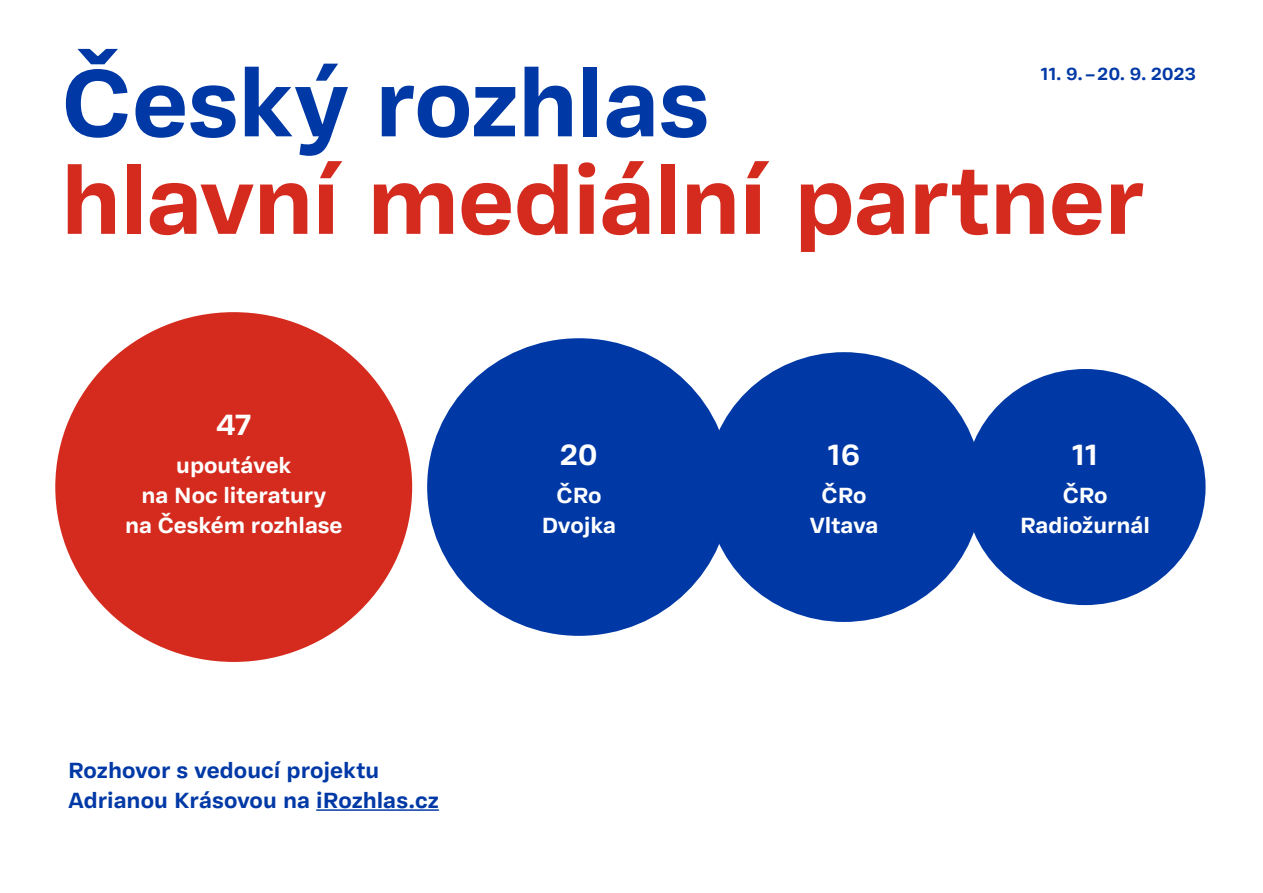
<style>
.page{position:relative;width:1263px;height:893px;background:#fff}
.page>*{position:absolute;margin:0;border:0;box-sizing:border-box;transform-origin:0 0}
.t1{font:700 97.5px "Adapter PE Text";letter-spacing:-.015em;color:#d52b1e}
.t2{font:700 97.5px "Adapter PE Text";letter-spacing:-.01em;color:#0039a6}
.t3{font:700 30px "Adapter PE Text";color:#fff}
.t4{font:700 22.5px/30px "Adapter PE Text";color:#fff;text-align:center}
.t5{font:700 22.5px/30px "Adapter PE Text";color:#0039a6}
.t6{font:700 18px "Adapter PE Text";color:#0039a6}
</style>
<div class="page">
<div style="left:965px;top:369px;width:240px;height:236px;background:#0039a6;border-radius:50%"></div>
<div style="left:427px;top:338px;width:304px;height:298px;background:#0039a6;border-radius:50%"></div>
<div style="left:55px;top:312px;width:357px;height:350px;background:#d52b1e;border-radius:50%"></div>
<div style="left:706px;top:352px;width:276px;height:270px;background:#0039a6;border-radius:50%"></div>
<hr style="left:316px;top:809px;width:123px;height:2px;background:#0039a6">
<h1 class="t2" style="left:62px;top:27px;width:649px">Český rozhlas</h1>
<h1 class="t1" style="left:61px;top:125px;width:1085px">hlavní mediální partner</h1>
<p class="t6" style="left:1041px;top:60px;width:157px">11. 9. – 20. 9. 2023</p>
<h2 class="t3" style="left:217px;top:401px;width:36px">47</h2>
<p class="t4" style="left:125px;top:449px;width:219px">upoutávek<br>na Noc literatury<br>na Českém rozhlase</p>
<p class="t5" style="left:68px;top:753px;width:372px">Rozhovor s vedoucí projektu<br>Adrianou Krásovou na iRozhlas.cz</p>
<h2 class="t3" style="left:560px;top:431px;width:39px">20</h2>
<p class="t4" style="left:542px;top:479px;width:76px">ČRo<br>Dvojka</p>
<h2 class="t3" style="left:828px;top:431px;width:34px">16</h2>
<p class="t4" style="left:810px;top:479px;width:70px">ČRo<br>Vltava</p>
<h2 class="t3" style="left:1072px;top:431px;width:28px">11</h2>
<p class="t4" style="left:1020px;top:479px;width:131px">ČRo<br>Radiožurnál</p>
</div>
